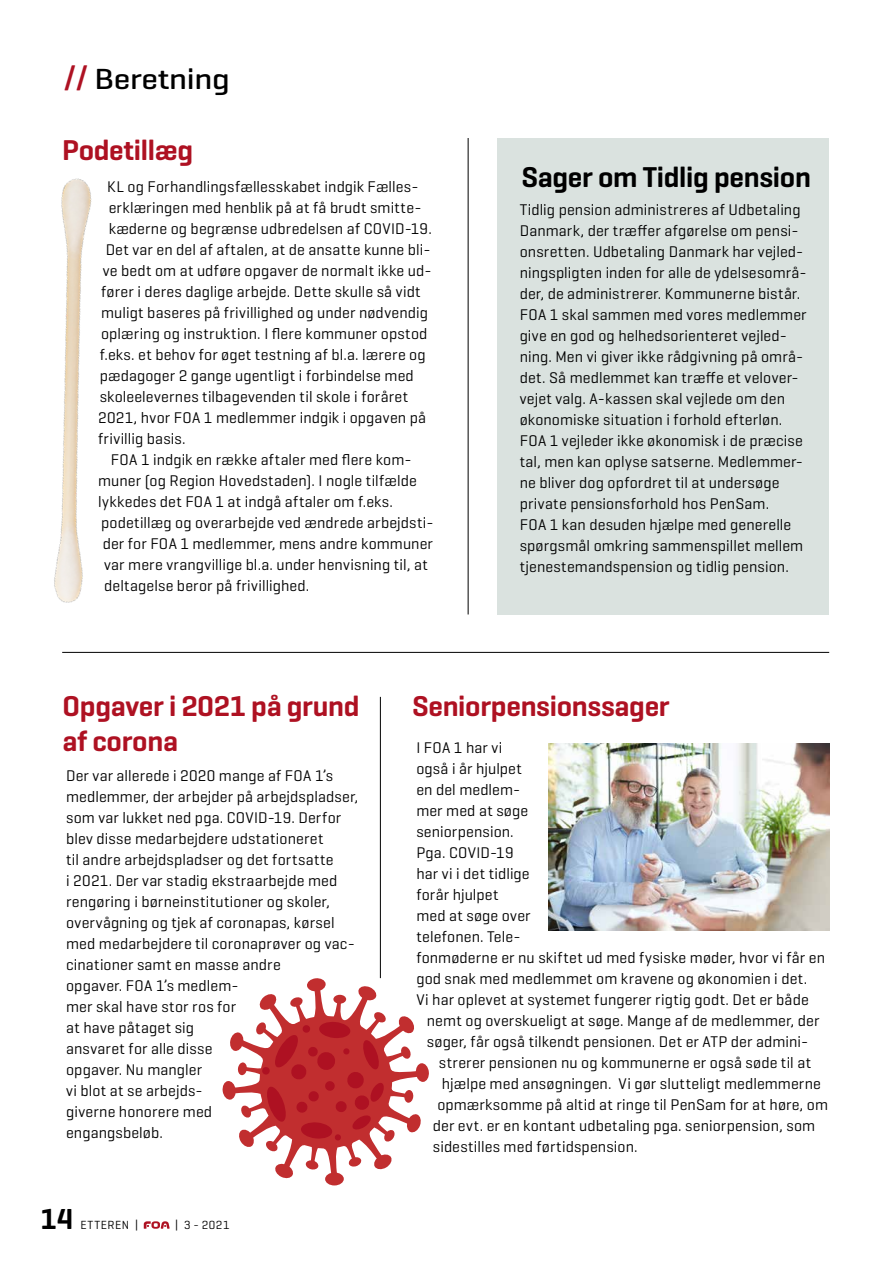
<style>
.page{position:relative;width:893px;height:1263px;background:#fff}
.page>*{position:absolute;margin:0;border:0;box-sizing:border-box;transform-origin:0 0}
.t1{font:500 29.55px "Geogrotesque";letter-spacing:-.01em;color:#000;scale:1.13 1}
.t2{font:600 29.4px "Geogrotesque";color:#000}
.t3{font:600 29.1px/35px "Geogrotesque";letter-spacing:-.01em;color:#ae1122}
.t4{font:600 29.1px "Geogrotesque";letter-spacing:-.01em;color:#000}
.t5{font:15.75px/21px "Geogrotesque";letter-spacing:.005em;color:#000}
.t6{font:12px "Geogrotesque";letter-spacing:.045em;color:#000}
.s1{color:#ae1122}
</style>
<div class="page">
<svg style="left:144px;top:1221px;width:26px;height:8px"></svg>
<div style="left:497px;top:138px;width:332px;height:476px;background:#dae2df"></div>
<hr style="left:468px;top:138px;width:1px;height:476px;background:#000">
<hr style="left:380px;top:697px;width:1px;height:281px;background:#000">
<img style="left:54px;top:178px;width:38px;height:425px">
<div style="left:325px;top:1172px;width:19px;height:13px;background:#c12e2f;border-radius:50%"></div>
<svg style="left:222px;top:978px;width:207px;height:202px"></svg>
<hr style="left:62px;top:652px;width:767px;height:1px;background:#000">
<img style="left:549px;top:743px;width:280px;height:187px">
<h1 class="t1" style="left:64px;top:60px;width:148px"><span class="s1">//</span> Beretning</h1>
<h3 class="t3" style="left:62px;top:132px;width:133px">Podetillæg</h3>
<p class="t5" style="left:107px;top:175px;width:313px">KL og Forhandlingsfællesskabet indgik Fælles-</p>
<p class="t5" style="left:109px;top:196px;width:314px">erklæringen med henblik på at få brudt smitte-</p>
<p class="t5" style="left:109px;top:217px;width:325px">kæderne og begrænse udbredelsen af COVID-19.</p>
<p class="t5" style="left:106px;top:238px;width:326px">Det var en del af aftalen, at de ansatte kunne bli-</p>
<p class="t5" style="left:103px;top:259px;width:330px">ve bedt om at udføre opgaver de normalt ikke ud-</p>
<p class="t5" style="left:101px;top:280px;width:321px">fører i deres daglige arbejde. Dette skulle så vidt</p>
<p class="t5" style="left:101px;top:301px;width:328px">muligt baseres på frivillighed og under nødvendig</p>
<p class="t5" style="left:101px;top:322px;width:328px">oplæring og instruktion. I flere kommuner opstod</p>
<p class="t5" style="left:100px;top:343px;width:328px">f.eks. et behov for øget testning af bl.a. lærere og</p>
<p class="t5" style="left:100px;top:364px;width:316px">pædagoger 2 gange ugentligt i forbindelse med</p>
<p class="t5" style="left:100px;top:385px;width:310px">skoleelevernes tilbagevenden til skole i foråret</p>
<p class="t5" style="left:98px;top:406px;width:329px">2021, hvor FOA 1 medlemmer indgik i opgaven på</p>
<p class="t5" style="left:98px;top:427px;width:89px">frivillig basis.</p>
<p class="t5" style="left:111px;top:448px;width:302px">FOA 1 indgik en række aftaler med flere kom-</p>
<p class="t5" style="left:98px;top:469px;width:320px">muner (og Region Hovedstaden). I nogle tilfælde</p>
<p class="t5" style="left:98px;top:490px;width:296px">lykkedes det FOA 1 at indgå aftaler om f.eks.</p>
<p class="t5" style="left:101px;top:511px;width:334px">podetillæg og overarbejde ved ændrede arbejdsti-</p>
<p class="t5" style="left:103px;top:532px;width:332px">der for FOA 1 medlemmer, mens andre kommuner</p>
<p class="t5" style="left:104px;top:553px;width:325px">var mere vrangvillige bl.a. under henvisning til, at</p>
<p class="t5" style="left:104px;top:574px;width:207px">deltagelse beror på frivillighed.</p>
<h3 class="t4" style="left:521px;top:159px;width:291px">Sager om Tidlig pension</h3>
<p class="t5" style="left:520px;top:198px;width:289px">Tidlig pension administreres af Udbetaling Danmark, der træffer afgørelse om pensi&shy;onsretten. Udbetaling Danmark har vejled&shy;ningspligten inden for alle de ydelsesområ&shy;der, de administrerer. Kommunerne bistår.<br>FOA 1 skal sammen med vores medlemmer give en god og helhedsorienteret vejled&shy;ning. Men vi giver ikke rådgivning på områ&shy;det. Så medlemmet kan træffe et velover&shy;vejet valg. A-kassen skal vejlede om den økonomiske situation i forhold efterløn.<br>FOA 1 vejleder ikke økonomisk i de præcise tal, men kan oplyse satserne. Medlemmer&shy;ne bliver dog opfordret til at undersøge private pensionsforhold hos PenSam.<br>FOA 1 kan desuden hjælpe med generelle spørgsmål omkring sammenspillet mellem tjenestemandspension og tidlig pension.</p>
<h3 class="t3" style="left:63px;top:688px;width:299px">Opgaver i 2021 på grund af corona</h3>
<p class="t5" style="left:66px;top:765px;width:294px">Der var allerede i 2020 mange af FOA 1’s medlemmer, der arbejder på arbejdspladser, som var lukket ned pga. COVID-19. Derfor blev disse medarbejdere udstationeret<br>til andre arbejdspladser og det fortsatte<br>i 2021. Der var stadig ekstraarbejde med rengøring i børneinstitutioner og skoler, overvågning og tjek af coronapas, kørsel med medarbejdere til coronaprøver og vac&shy;cinationer samt en masse andre<br>opgaver. FOA 1’s medlem-<br>mer skal have stor ros for<br>at have påtaget sig<br>ansvaret for alle disse<br>opgaver. Nu mangler<br>vi blot at se arbejds-<br>giverne honorere med<br>engangsbeløb.</p>
<h2 class="t2" style="left:40px;top:1200px;width:35px">14</h2>
<p class="t6" style="left:80px;top:1217px;width:59px">ETTEREN |</p>
<p class="t6" style="left:175px;top:1217px;width:56px">| 3 - 2021</p>
<h3 class="t3" style="left:412px;top:688px;width:259px">Seniorpensionssager</h3>
<p class="t5" style="left:416px;top:737px;width:410px">I FOA 1 har vi<br>også i år hjulpet<br>en del medlem-<br>mer med at søge<br>seniorpension.<br>Pga. COVID-19<br>har vi i det tidlige<br>forår hjulpet<br>med at søge over<br>telefonen. Tele-<br>fonmøderne er nu skiftet ud med fysiske møder, hvor vi får en god snak med medlemmet om kravene og økonomien i det.<br>Vi har oplevet at systemet fungerer rigtig godt. Det er både</p>
<p class="t5" style="left:427px;top:1010px;width:394px">nemt og overskueligt at søge. Mange af de medlemmer, der</p>
<p class="t5" style="left:427px;top:1031px;width:383px">søger, får også tilkendt pensionen. Det er ATP der admini-</p>
<p class="t5" style="left:439px;top:1052px;width:374px">strerer pensionen nu og kommunerne er også søde til at</p>
<p class="t5" style="left:442px;top:1073px;width:381px">hjælpe med ansøgningen. Vi gør slutteligt medlemmerne</p>
<p class="t5" style="left:437px;top:1094px;width:392px">opmærksomme på altid at ringe til PenSam for at høre, om</p>
<p class="t5" style="left:433px;top:1115px;width:384px">der evt. er en kontant udbetaling pga. seniorpension, som</p>
<p class="t5" style="left:433px;top:1136px;width:206px">sidestilles med førtidspension.</p>
</div>
